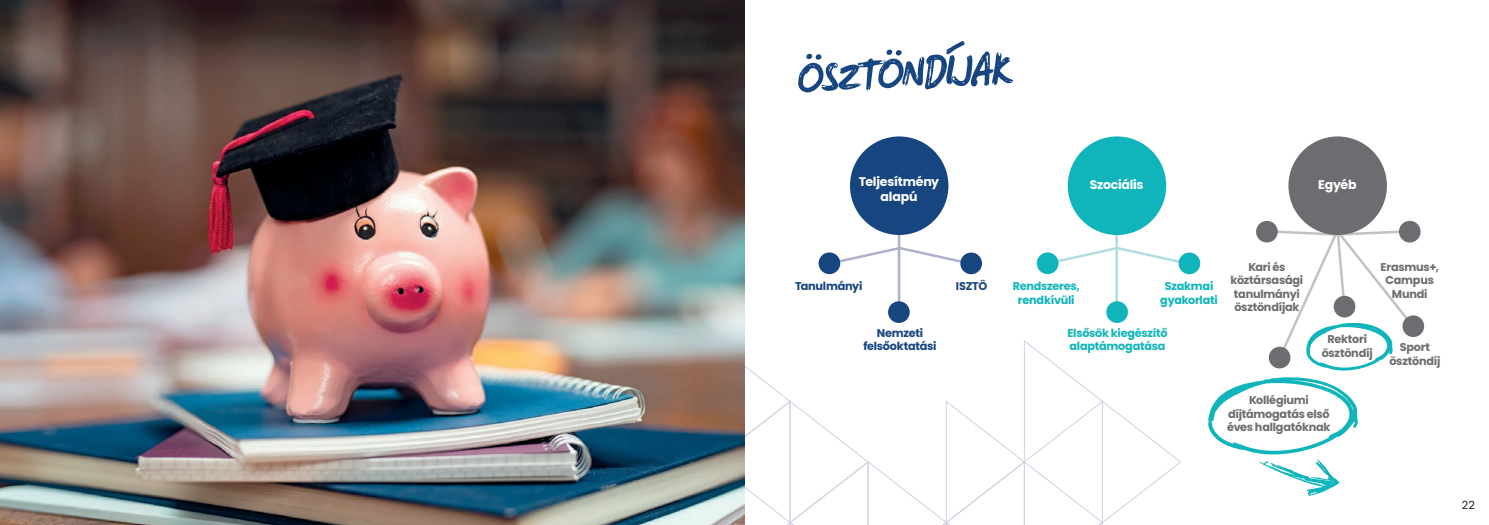
<style>
.page{position:relative;width:1489px;height:525px;background:#fff}
.page>*{position:absolute;margin:0;border:0;box-sizing:border-box;transform-origin:0 0}
.t1{font:52.88px "Markerfield";color:#164580}
.t2{font:700 12.5px/15px "Poppins";letter-spacing:-.02em;color:#fff;text-align:center}
.t3{font:700 11.25px/13.5px "Poppins";letter-spacing:-.02em;color:#6c6d70;text-align:center}
.t4{font:700 11.25px/13.5px "Poppins";letter-spacing:-.02em;color:#0fb5ba;text-align:center}
.t5{font:700 11.25px/13.5px "Poppins";letter-spacing:-.02em;color:#164580;text-align:center}
.t6{font:11.25px "Poppins";color:#231f20}
</style>
<div class="page">
<hr style="left:1115px;top:231px;width:2px;height:74px;background:#b0dddf">
<hr style="left:897px;top:231px;width:3px;height:74px;background:#aeb1cb">
<div style="left:850px;top:136px;width:98px;height:99px;background:#164580;border-radius:50%"></div>
<div style="left:1067px;top:136px;width:99px;height:99px;background:#0fb5ba;border-radius:50%"></div>
<svg style="left:744px;top:339px;width:437px;height:185px"></svg>
<img style="left:0;top:0;width:744px;height:524px">
<svg style="left:832px;top:245px;width:128px;height:21px"></svg>
<svg style="left:1050px;top:245px;width:128px;height:21px"></svg>
<svg style="left:1208px;top:227px;width:208px;height:268px"></svg>
<div style="left:818px;top:252px;width:22px;height:22px;background:#164580;border-radius:50%"></div>
<div style="left:1036px;top:252px;width:22px;height:22px;background:#0fb5ba;border-radius:50%"></div>
<div style="left:888px;top:301px;width:21px;height:22px;background:#164580;border-radius:50%"></div>
<div style="left:1106px;top:301px;width:21px;height:22px;background:#0fb5ba;border-radius:50%"></div>
<div style="left:960px;top:252px;width:21px;height:22px;background:#164580;border-radius:50%"></div>
<div style="left:1178px;top:252px;width:22px;height:22px;background:#0fb5ba;border-radius:50%"></div>
<div style="left:1255px;top:221px;width:22px;height:21px;background:#6c6d70;border-radius:50%"></div>
<div style="left:1398px;top:221px;width:22px;height:21px;background:#6c6d70;border-radius:50%"></div>
<div style="left:1402px;top:315px;width:21px;height:22px;background:#6c6d70;border-radius:50%"></div>
<div style="left:1333px;top:295px;width:22px;height:22px;background:#6c6d70;border-radius:50%"></div>
<div style="left:1268px;top:346px;width:22px;height:22px;background:#6c6d70;border-radius:50%"></div>
<div style="left:1288px;top:136px;width:98px;height:99px;background:#6c6d70;border-radius:50%"></div>
<h1 class="t1" style="left:794px;top:46px;width:215px;rotate:-3deg">ösztöndíjak</h1>
<p class="t2" style="left:858px;top:174px;width:82px">Teljesítmény alapú</p>
<p class="t2" style="left:1089px;top:177px;width:55px">Szociális</p>
<p class="t2" style="left:1317px;top:177px;width:40px">Egyéb</p>
<p class="t5" style="left:955px;top:279px;width:33px">ISZTÖ</p>
<p class="t4" style="left:1160px;top:279px;width:59px">Szakmai gyakorlati</p>
<p class="t5" style="left:795px;top:279px;width:69px">Tanulmányi</p>
<p class="t4" style="left:1012px;top:279px;width:69px">Rendszeres, rendkívüli</p>
<p class="t5" style="left:863px;top:326px;width:75px">Nemzeti felsőoktatási</p>
<p class="t4" style="left:1067px;top:326px;width:102px;text-align:left">Elsősök kiegészítő alaptámogatása</p>
<p class="t3" style="left:1230px;top:260px;width:74px">Kari és köztársasági tanulmányi ösztöndíjak</p>
<p class="t3" style="left:1380px;top:260px;width:60px">Erasmus+,<br>Campus<br>Mundi</p>
<p class="t3" style="left:1321px;top:332px;width:52px">Rektori ösztöndíj</p>
<p class="t3" style="left:1389px;top:340px;width:52px">Sport ösztöndíj</p>
<p class="t3" style="left:1227px;top:393px;width:105px">Kollégiumi díjtámogatás első éves hallgatóknak</p>
<p class="t6" style="left:1461px;top:498px;width:14px">22</p>
</div>
